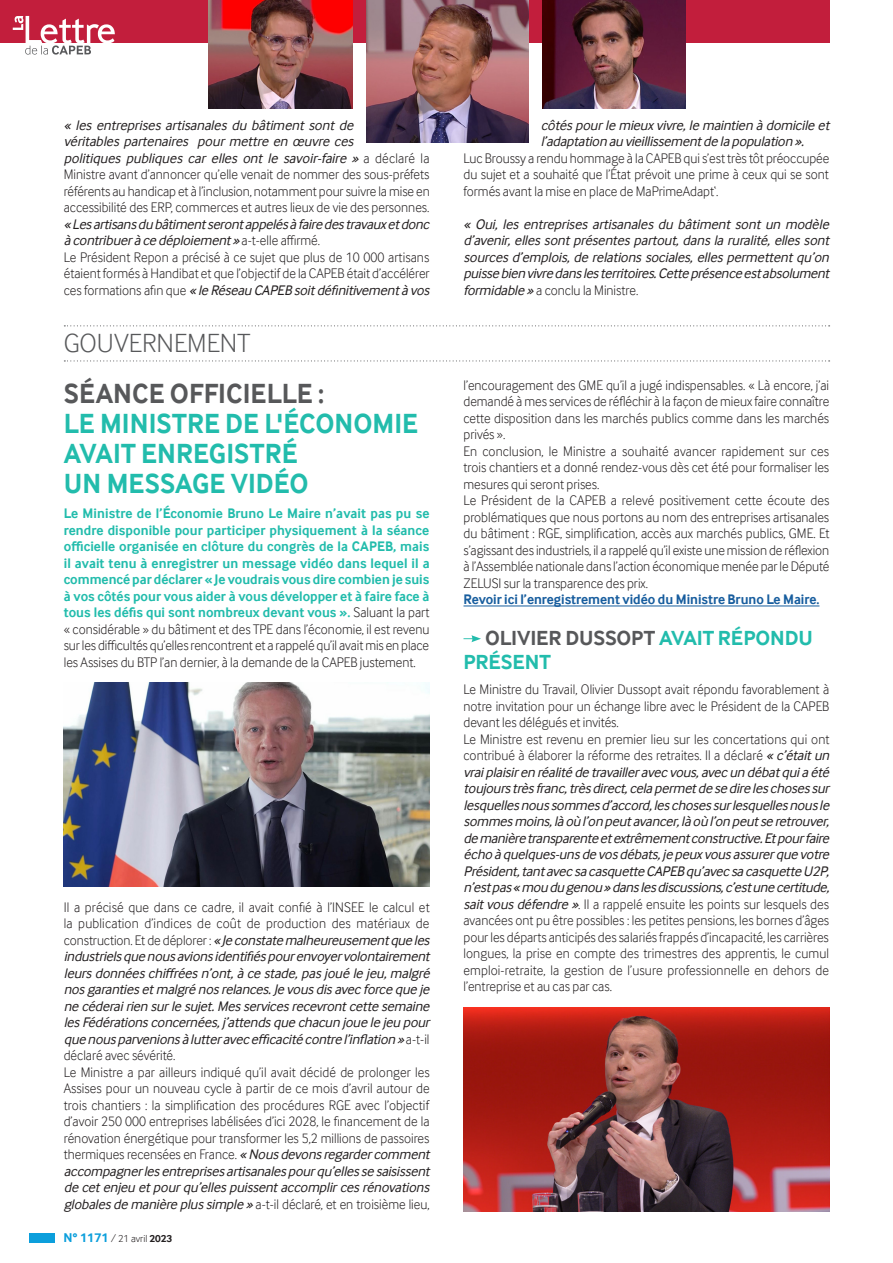
<style>
.page{position:relative;width:893px;height:1263px;background:#fff}
.page>*{position:absolute;margin:0;border:0;box-sizing:border-box;transform-origin:0 0}
.Titre_article{font:700 28.5px/30px "Inter Face";color:#22bcac;scale:.95 1}
.Chap_Paraph{font:300 27px "Inter Face";color:#57585a}
.Titre_article-2{font:700 21px/24px "Inter Face";letter-spacing:-.005em;color:#22bcac}
.Textes_ok{font:italic 14.25px/16.5px "Inter Face";letter-spacing:-.015em;color:#231f20}
.Textes_ok-2{font:300 14.25px/16.5px "Inter Face";color:#231f20;text-align:justify;scale:.95 1}
.Textes_ok-3{font:700 14.25px/16.5px "Inter Face";color:#22bcac;text-align:justify;scale:.95 1}
.Textes_ok-4{font:700 14.25px "Inter Face";color:#175d9e;scale:.95 1}
.t1{font:300 10.5px "Inter Face";color:#231f20}
.s1{font-weight:300;font-style:normal}
.s2{font-weight:400;font-style:italic}
.s3{color:#57585a}
.s4{font-weight:300;color:#231f20}
.s5{font-weight:700;font-size:13.05px;color:#0c9fdc}
.s6{font-weight:700}
</style>
<div class="page">
<svg style="left:64px;top:325px;width:766px;height:1px"></svg>
<svg style="left:64px;top:360px;width:766px;height:1px"></svg>
<img style="left:64px;top:682px;width:365px;height:204px">
<hr style="left:463px;top:606px;width:356px;height:1px;background:#175d9e">
<svg style="left:463px;top:635px;width:18px;height:7px"></svg>
<img style="left:463px;top:1007px;width:366px;height:204px">
<div style="left:30px;top:1233px;width:25px;height:10px;background:#0c9fdc"></div>
<div style="left:0;top:0;width:829px;height:43px;background:#c21e3c"></div>
<svg style="left:13px;top:16px;width:102px;height:39px"></svg>
<img style="left:208px;top:0;width:144px;height:108px">
<img style="left:366px;top:0;width:162px;height:142px">
<img style="left:542px;top:0;width:144px;height:108px">
<p class="Textes_ok" style="left:64px;top:117px;width:370px">« les entreprises artisanales du bâtiment sont de<br>véritables partenaires pour mettre en œuvre ces<br>politiques publiques car elles ont le savoir-faire » <span class="s1">a d é c l a r é l a Ministre avant d’annoncer qu’elle venait de nommer des sous-préfets référents au handicap et à l’inclusion, notamment pour suivre la mise en accessibilité des ERP, commerces et autres lieux de vie des personnes. </span>«Lesartisansdu bâtimentserontappelésàfaire destravauxetdonc àcontribueràce déploiement»<span class="s1">a - t - e l l e a ffi r m é .</span></p>
<p class="Textes_ok-2" style="left:64px;top:249px;width:390px;text-align:left">Le Président Repon a précisé à ce sujet que plus de 10 000 artisans étaient formés à Handibat et que l’objectif de la CAPEB était d’accélérer c e s fo r m a t i o n s a fi n q u e <span class="s2">«le Réseau CAPEB soitdéfinitivementàvos</span></p>
<p class="Chap_Paraph" style="left:64px;top:328px;width:188px">GOUVERNEMENT</p>
<p class="Titre_article" style="left:64px;top:379px;width:375px"><span class="s3">SÉANCE OFFICIELLE :<br></span>LE MINISTRE DE L'ÉCONOMIE<br>AVAIT ENREGISTRÉ<br>UN MESSAGE VIDÉO</p>
<p class="Textes_ok-3" style="left:64px;top:505px;width:387px">Le Ministre de l’Économie Bruno Le Maire n’avait pas pu se rendre disponible pour participer physiquement à la séance officielle organisée en clôture du congrès de la CAPEB, mais il avait tenu à enregistrer un message vidéo dans lequel il a commencé par déclarer « Je voudrais vous dire combien je suis à vos côtés pour vous aider à vous développer et à faire face à tous les défis qui sont nombreux devant vous ». <span class="s4">Saluant la part « considérable » du bâtiment et des TPE dans l’économie, il est revenu sur les difficultés qu’elles rencontrent et a rappelé qu’il avait mis en place les Assises du BTP l’an dernier, à la demande de la CAPEB justement.</span></p>
<p class="Textes_ok" style="left:64px;top:898px;width:371px"><span class="s1">Il a précisé que dans ce cadre, il avait confié à l’INSEE le calcul et la publication d’indices de coût de production des matériaux de c o n s t r u c t i o n . Et d e d é p l o re r :</span> «Je constate malheureusementque les industrielsque nousavionsidentifiéspourenvoyervolontairement leursdonnéeschiffréesn’ont,àce stade,pasjoué le jeu,malgré nosgarantiesetmalgré nosrelances.Je vousdisavecforce que je ne céderairien surle sujet.Messervicesrecevrontcette semaine lesFédérationsconcernées,j ’attendsque chacun joue le jeu pour que nousparvenionsàlutteravecefficacité contre l’inflation »<span class="s1">a - t - i l déclaré avec sévérité.</span></p>
<p class="Textes_ok-2" style="left:64px;top:1063px;width:390px;text-align:left">Le Ministre a par ailleurs indiqué qu’il avait décidé de prolonger les Assises pour un nouveau cycle à partir de ce mois d’avril autour de trois chantiers : la simplification des procédures RGE avec l’objectif d’avoir 250 000 entreprises labélisées d’ici 2028, le financement de la rénovation énergétique pour transformer les 5,2 millions de passoires thermiques recensées en France. <span class="s2">«Nousdevonsregardercomment accompagnerlesentreprisesartisanalespourqu’ellesse saisissent de cetenjeu etpourqu’ellespuissentaccomplircesrénovations globalesde manière plussimple »</span>a-t-il déclaré, et en troisième lieu,</p>
<p class="t1" style="left:63px;top:1233px;width:110px"><span class="s5">N° 1171</span> / 21 avril <span class="s6">2023</span></p>
<p class="Textes_ok" style="left:541px;top:117px;width:293px">côtéspourle mieuxvivre,le maintien àdomicile et l’adaptation au vieillissementde lapopulation ».</p>
<p class="Textes_ok-2" style="left:463px;top:150px;width:387px">Luc Broussy a rendu hommage à la CAPEB qui s’est très tôt préoccupée du sujet et a souhaité que l’État prévoit une prime à ceux qui se sont formés avant la mise en place de MaPrimeAdapt‘.</p>
<p class="Textes_ok" style="left:463px;top:216px;width:371px;text-align:justify">« Oui, les entreprises artisanales du bâtiment sont un modèle d’avenir,ellessontprésentespartout,danslaruralité,ellessont sourcesd’emplois,de relationssociales,ellespermettentqu’on puissebien vivredanslesterritoires.Cetteprésenceestabsolument formidable »<span class="s1">a conclu la Ministre.</span></p>
<p class="Textes_ok-2" style="left:463px;top:377px;width:386px">l’encouragement des GME qu’il a jugé indispensables. « Là encore, j’ai demandé à mes services de réfléchir à la façon de mieux faire connaître cette disposition dans les marchés publics comme dans les marchés privés ».</p>
<p class="Textes_ok-2" style="left:463px;top:443px;width:386px">En conclusion, le Ministre a souhaité avancer rapidement sur ces trois chantiers et a donné rendez-vous dès cet été pour formaliser les mesures qui seront prises.</p>
<p class="Textes_ok-2" style="left:463px;top:492px;width:387px">Le Président de la CAPEB a relevé positivement cette écoute des problématiques que nous portons au nom des entreprises artisanales du bâtiment : RGE, simplification, accès aux marchés publics, GME. Et s’agissant des industriels, il a rappelé qu’il existe une mission de réflexion à l’Assemblée nationale dans l’action économique menée par le Député ZELUSI sur la transparence des prix.</p>
<p class="Textes_ok-4" style="left:463px;top:591px;width:376px">Revoir ici l’enregistrement vidéo du Ministre Bruno Le Maire.</p>
<p class="Titre_article-2" style="left:463px;top:626px;width:351px;text-indent:22px"><span class="s3">OLIVIER DUSSOPT</span> AVAIT RÉPONDU<br>PRÉSENT</p>
<p class="Textes_ok-2" style="left:463px;top:681px;width:387px">Le Ministre du Travail, Olivier Dussopt avait répondu favorablement à notre invitation pour un échange libre avec le Président de la CAPEB devant les délégués et invités.</p>
<p class="Textes_ok" style="left:463px;top:731px;width:371px"><span class="s1">Le Ministre est revenu en premier lieu sur les concertations qui ont contribué à élaborer la réforme des retraites. Il a déclaré</span> «c’étaitun vraiplaisiren réalité de travailleravecvous,avecun débatquiaété toujourstrèsfranc,trèsdirect,celapermetde se dire leschosessur lesquellesnoussommesd’accord,leschosessurlesquellesnousle sommesmoins,làoù l’on peutavancer,làoù l’on peutse retrouver, demanièretransparenteetextrêmementconstructive.Etpourfaire écho àquelques-unsde vosdébats,je peuxvousassurerque votre Président,tantavecsacasquette CAPEB qu’avecsacasquette U2P, n’estpas«mou du genou »danslesdiscussions,c’estunecertitude, saitvousdéfendre »<span class="s1">. Il a rappelé ensuite les points sur lesquels des avancées ont pu être possibles : les petites pensions, les bornes d’âges pour les départs anticipés des salariés frappés d’incapacité, les carrières longues, la prise en compte des trimestres des apprentis, le cumul emploi-retraite, la gestion de l’usure professionnelle en dehors de l’entreprise et au cas par cas.</span></p>
</div>
